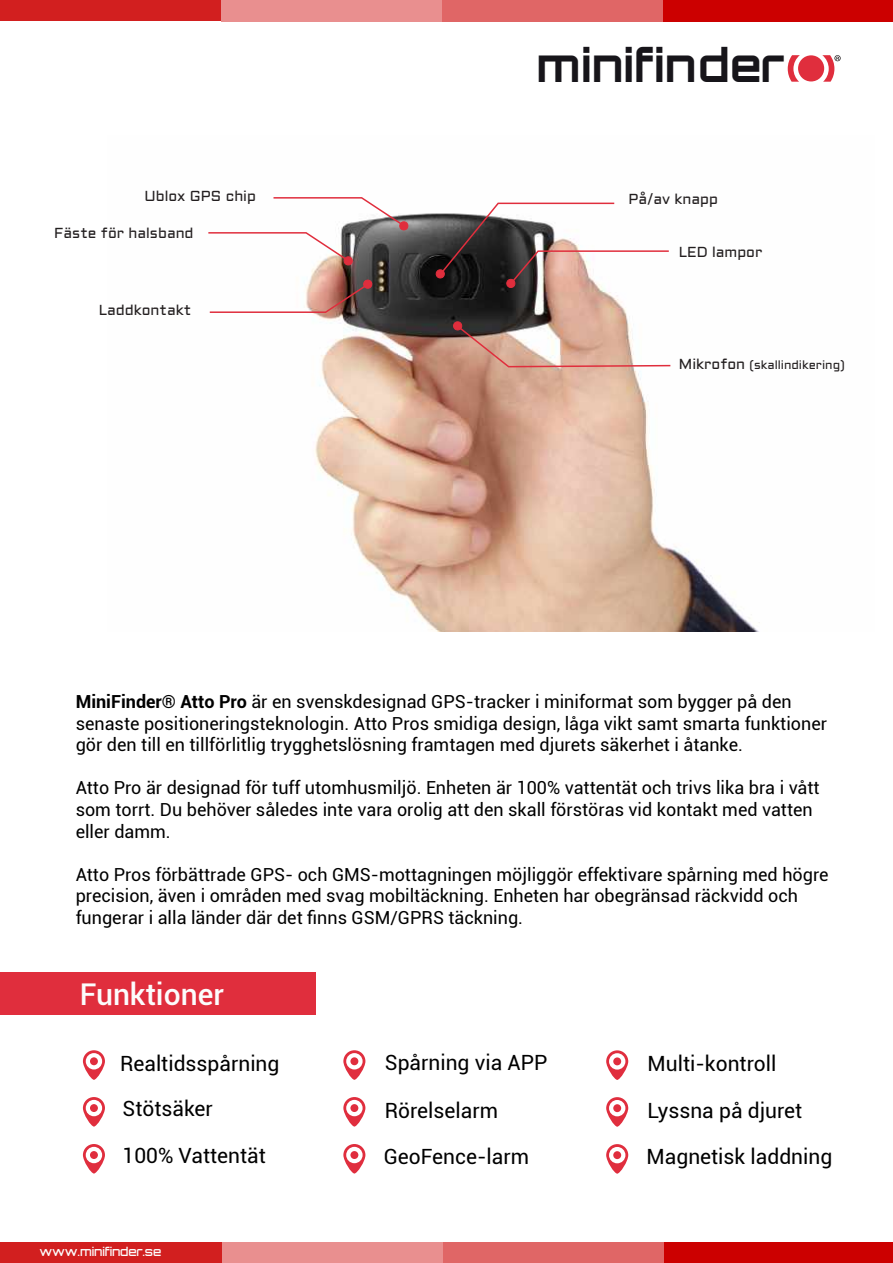
<style>
.page{position:relative;width:893px;height:1263px;background:#fff}
.page>*{position:absolute;margin:0;border:0;box-sizing:border-box;transform-origin:0 0}
.t1{font:700 45.6px "Orbitron";color:#17151a}
.t2{font:500 30px "Roboto";color:#fcfcfc}
.t3{font:21px "Roboto";color:#000}
.t4{font:18px/21.6px "Roboto";color:#000}
.t5{font:14.4px "Aldrich";color:#231f20}
.t6{font:12px "Aldrich";color:#231f20}
.t7{font:500 12px "Orbitron";color:#fcfcfc}
.s1{font-size:14.4px}
.s2{font-weight:700}
</style>
<div class="page">
<img style="left:310px;top:213px;width:450px;height:418px">
<div style="left:0;top:973px;width:316px;height:42px;background:#e02e3d"></div>
<div style="left:0;top:0;width:223px;height:21px;background:#d21f1f"></div>
<div style="left:221px;top:0;width:223px;height:21px;background:#e98f8f"></div>
<div style="left:442px;top:0;width:223px;height:21px;background:#e06666"></div>
<div style="left:663px;top:0;width:230px;height:21px;background:#c00"></div>
<div style="left:0;top:1242px;width:225px;height:21px;background:#d21f1f"></div>
<div style="left:222px;top:1242px;width:224px;height:21px;background:#e98f8f"></div>
<div style="left:443px;top:1242px;width:224px;height:21px;background:#e06666"></div>
<div style="left:665px;top:1242px;width:228px;height:21px;background:#c00"></div>
<svg style="left:83px;top:1050px;width:22px;height:30px"></svg>
<div style="left:86px;top:1053px;width:16px;height:16px;background:#fff;border-radius:50%"></div>
<div style="left:90px;top:1057px;width:8px;height:8px;background:#e02e3e;border-radius:50%"></div>
<svg style="left:343px;top:1050px;width:22px;height:30px"></svg>
<svg style="left:346px;top:1053px;width:17px;height:16px"></svg>
<div style="left:350px;top:1057px;width:8px;height:8px;background:#e02e3e;border-radius:50%"></div>
<svg style="left:606px;top:1050px;width:22px;height:30px"></svg>
<svg style="left:609px;top:1053px;width:16px;height:16px"></svg>
<div style="left:613px;top:1057px;width:8px;height:8px;background:#e02e3e;border-radius:50%"></div>
<svg style="left:83px;top:1097px;width:22px;height:29px"></svg>
<svg style="left:86px;top:1100px;width:16px;height:16px"></svg>
<div style="left:90px;top:1104px;width:8px;height:8px;background:#e02e3e;border-radius:50%"></div>
<svg style="left:343px;top:1097px;width:22px;height:29px"></svg>
<div style="left:346px;top:1100px;width:17px;height:16px;background:#fff;border-radius:50%"></div>
<div style="left:350px;top:1104px;width:8px;height:8px;background:#e02e3e;border-radius:50%"></div>
<svg style="left:606px;top:1097px;width:22px;height:30px"></svg>
<div style="left:609px;top:1100px;width:16px;height:16px;background:#fff;border-radius:50%"></div>
<div style="left:613px;top:1104px;width:8px;height:8px;background:#e02e3e;border-radius:50%"></div>
<svg style="left:83px;top:1144px;width:22px;height:29px"></svg>
<svg style="left:86px;top:1147px;width:16px;height:16px"></svg>
<div style="left:90px;top:1151px;width:8px;height:8px;background:#e02e3e;border-radius:50%"></div>
<svg style="left:343px;top:1144px;width:22px;height:29px"></svg>
<div style="left:346px;top:1147px;width:17px;height:16px;background:#fff;border-radius:50%"></div>
<div style="left:350px;top:1151px;width:8px;height:8px;background:#e02e3e;border-radius:50%"></div>
<svg style="left:606px;top:1144px;width:22px;height:30px"></svg>
<div style="left:609px;top:1147px;width:16px;height:16px;background:#fff;border-radius:50%"></div>
<div style="left:613px;top:1151px;width:8px;height:8px;background:#e02e3e;border-radius:50%"></div>
<div style="left:798px;top:55px;width:26px;height:26px;background:#e02e3d;border-radius:50%"></div>
<svg style="left:788px;top:55px;width:12px;height:27px"></svg>
<svg style="left:822px;top:55px;width:19px;height:27px"></svg>
<svg style="left:209px;top:279px;width:164px;height:35px"></svg>
<svg style="left:452px;top:320px;width:220px;height:48px"></svg>
<svg style="left:435px;top:202px;width:235px;height:87px"></svg>
<svg style="left:208px;top:197px;width:201px;height:69px"></svg>
<h1 class="t1" style="left:536px;top:37px;width:250px">minifinder</h1>
<p class="t5" style="left:145px;top:186px;width:113px">Ublox GPS chip</p>
<p class="t5" style="left:628px;top:190px;width:91px">På/av knapp</p>
<p class="t5" style="left:54px;top:223px;width:141px">Fäste för halsband</p>
<p class="t5" style="left:99px;top:300px;width:94px">Laddkontakt</p>
<p class="t5" style="left:679px;top:242px;width:85px">LED lampor</p>
<p class="t6" style="left:679px;top:356px;width:167px"><span class="s1">Mikrofon</span> (skallindikering)</p>
<p class="t4" style="left:76px;top:690px;width:753px"><span class="s2">MiniFinder® Atto Pro</span> är en svenskdesignad GPS-tracker i miniformat som bygger på den senaste positioneringsteknologin. Atto Pros smidiga design, låga vikt samt smarta funktioner gör den till en tillförlitlig trygghetslösning framtagen med djurets säkerhet i åtanke.</p>
<p class="t4" style="left:76px;top:776px;width:745px">Atto Pro är designad för tuff utomhusmiljö. Enheten är 100% vattentät och trivs lika bra i vått som torrt. Du behöver således inte vara orolig att den skall förstöras vid kontakt med vatten eller damm.</p>
<p class="t4" style="left:76px;top:863px;width:754px">Atto Pros förbättrade GPS- och GMS-mottagningen möjliggör effektivare spårning med högre precision, även i områden med svag mobiltäckning. Enheten har obegränsad räckvidd och fungerar i alla länder där det finns GSM/GPRS täckning.</p>
<h2 class="t2" style="left:80px;top:973px;width:146px">Funktioner</h2>
<p class="t3" style="left:120px;top:1049px;width:161px">Realtidsspårning</p>
<p class="t3" style="left:385px;top:1048px;width:164px">Spårning via APP</p>
<p class="t3" style="left:648px;top:1048px;width:130px">Multi-kontroll</p>
<p class="t3" style="left:123px;top:1094px;width:92px">Stötsäker</p>
<p class="t3" style="left:385px;top:1095px;width:115px">Rörelselarm</p>
<p class="t3" style="left:648px;top:1095px;width:156px">Lyssna på djuret</p>
<p class="t3" style="left:123px;top:1141px;width:145px">100% Vattentät</p>
<p class="t3" style="left:384px;top:1142px;width:147px">GeoFence-larm</p>
<p class="t3" style="left:647px;top:1142px;width:187px">Magnetisk laddning</p>
<p class="t7" style="left:39px;top:1244px;width:124px">www.minifinder.se</p>
</div>
